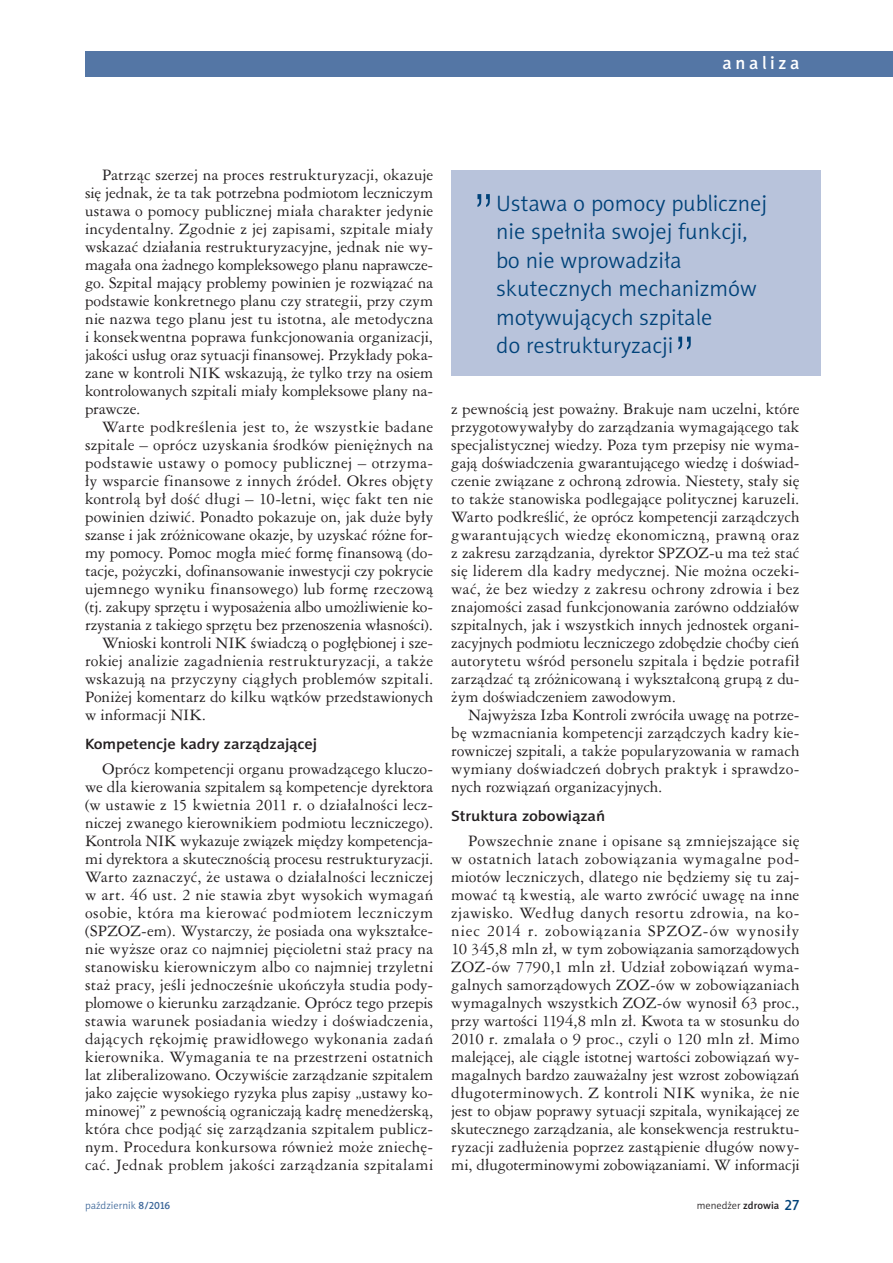
<style>
.page{position:relative;width:893px;height:1263px;background:#fff}
.page>*{position:absolute;margin:0;border:0;box-sizing:border-box;transform-origin:0 0}
.t1{font:52.5px "Swis 721 Lt PL";color:#004279}
.t2{font:22.5px/28.5px "Naomi Sans EFN Light";color:#004279}
.t3{font:18px "Naomi Sans EFN Medium";letter-spacing:.2em;color:#fff}
.t4{font:15px/18px "Ameri Garmnd PL";letter-spacing:.005em;color:#231f20;text-align:justify}
.t5{font:15px "Naomi Sans EFN Medium";letter-spacing:-.01em;color:#231f20;scale:1.1 1}
.t6{font:15px "Ameri Garmnd PL";letter-spacing:.03em;color:#231f20}
.t7{font:10.5px "Naomi Sans EFN Light";color:#3d6799}
.t8{font:10.5px "Naomi Sans EFN Light";color:#231f20}
.s1{font-family:"Naomi Sans EFN Medium"}
.s2{font-family:"Naomi Sans EFN Medium";font-size:15px;color:#004279}
</style>
<div class="page">
<div style="left:85px;top:51px;width:808px;height:26px;background:#5476a5"></div>
<div style="left:451px;top:170px;width:370px;height:206px;background:#b8c3db"></div>
<p class="t3" style="left:723px;top:52px;width:78px">analiza</p>
<p class="t4" style="left:85px;top:165px;width:350px;text-indent:17px">Patrząc szerzej na proces restrukturyzacji, okazuje się jednak, że ta tak potrzebna podmiotom leczniczym ustawa o pomocy publicznej miała charakter jedynie incydentalny. Zgodnie z jej zapisami, szpitale miały wskazać działania restrukturyzacyjne, jednak nie wy&shy;magała ona żadnego kompleksowego planu naprawcze&shy;go. Szpital mający problemy powinien je rozwiązać na podstawie konkretnego planu czy strategii, przy czym nie nazwa tego planu jest tu istotna, ale metodyczna i konsekwentna poprawa funkcjonowania organizacji, jakości usług oraz sytuacji finansowej. Przykłady poka&shy;zane w kontroli NIK wskazują, że tylko trzy na osiem kontrolowanych szpitali miały kompleksowe plany na&shy;prawcze.</p>
<p class="t6" style="left:102px;top:417px;width:333px">Warte podkreślenia jest to, że wszystkie badane</p>
<p class="t4" style="left:85px;top:435px;width:350px">szpitale – oprócz uzyskania środków pieniężnych na</p>
<p class="t4" style="left:85px;top:453px;width:350px">podstawie ustawy o pomocy publicznej – otrzyma-</p>
<p class="t4" style="left:85px;top:471px;width:350px">ły wsparcie finansowe z innych źródeł. Okres objęty</p>
<p class="t4" style="left:85px;top:489px;width:350px">kontrolą był dość długi – 10-letni, więc fakt ten nie</p>
<p class="t4" style="left:85px;top:507px;width:350px">powinien dziwić. Ponadto pokazuje on, jak duże były</p>
<p class="t4" style="left:85px;top:525px;width:350px">szanse i jak zróżnicowane okazje, by uzyskać różne for-</p>
<p class="t4" style="left:85px;top:543px;width:350px">my pomocy. Pomoc mogła mieć formę finansową (do-</p>
<p class="t4" style="left:85px;top:561px;width:350px">tacje, pożyczki, dofinansowanie inwestycji czy pokrycie</p>
<p class="t4" style="left:85px;top:579px;width:350px">ujemnego wyniku finansowego) lub formę rzeczową</p>
<p class="t4" style="left:85px;top:597px;width:350px">(tj. zakupy sprzętu i wyposażenia albo umożliwienie ko-</p>
<p class="t4" style="left:85px;top:615px;width:350px">rzystania z takiego sprzętu bez przenoszenia własności).</p>
<p class="t4" style="left:102px;top:633px;width:333px">Wnioski kontroli NIK świadczą o pogłębionej i sze-</p>
<p class="t4" style="left:85px;top:651px;width:350px">rokiej analizie zagadnienia restrukturyzacji, a także</p>
<p class="t4" style="left:85px;top:669px;width:350px">wskazują na przyczyny ciągłych problemów szpitali.</p>
<p class="t4" style="left:85px;top:687px;width:350px">Poniżej komentarz do kilku wątków przedstawionych</p>
<p class="t4" style="left:85px;top:705px;width:122px">w informacji NIK.</p>
<p class="t5" style="left:85px;top:735px;width:213px">Kompetencje kadry zarządzającej</p>
<p class="t4" style="left:85px;top:759px;width:350px;text-indent:17px">Oprócz kompetencji organu prowadzącego kluczo&shy;we dla kierowania szpitalem są kompetencje dyrektora (w ustawie z 15 kwietnia 2011 r. o działalności lecz&shy;niczej zwanego kierownikiem podmiotu leczniczego).<br>Kontrola NIK wykazuje związek między kompetencja&shy;mi dyrektora a skutecznością procesu restrukturyzacji.<br>Warto zaznaczyć, że ustawa o działalności leczniczej w art. 46 ust. 2 nie stawia zbyt wysokich wymagań osobie, która ma kierować podmiotem leczniczym (SPZOZ-em). Wystarczy, że posiada ona wykształce&shy;nie wyższe oraz co najmniej pięcioletni staż pracy na stanowisku kierowniczym albo co najmniej trzyletni staż pracy, jeśli jednocześnie ukończyła studia pody&shy;plomowe o kierunku zarządzanie. Oprócz tego przepis stawia warunek posiadania wiedzy i doświadczenia, dających rękojmię prawidłowego wykonania zadań kierownika. Wymagania te na przestrzeni ostatnich lat zliberalizowano. Oczywiście zarządzanie szpitalem jako zajęcie wysokiego ryzyka plus zapisy „ustawy ko&shy;minowej” z pewnością ograniczają kadrę menedżerską, która chce podjąć się zarządzania szpitalem publicz&shy;nym. Procedura konkursowa również może zniechę&shy;cać. Jednak problem jakości zarządzania szpitalami</p>
<h1 class="t1" style="left:472px;top:180px;width:24px">”</h1>
<h2 class="t2" style="left:496px;top:189px;width:272px">Ustawa o pomocy publicznej nie spełniła swojej funkcji, bo nie wprowadziła skutecznych mechanizmów motywujących szpitale<br>do restrukturyzacji</h2>
<h1 class="t1" style="left:673px;top:323px;width:24px">”</h1>
<p class="t4" style="left:451px;top:399px;width:350px">z pewnością jest poważny. Brakuje nam uczelni, które przygotowywałyby do zarządzania wymagającego tak specjalistycznej wiedzy. Poza tym przepisy nie wyma&shy;gają doświadczenia gwarantującego wiedzę i doświad&shy;czenie związane z ochroną zdrowia. Niestety, stały się to także stanowiska podlegające politycznej karuzeli.<br>Warto podkreślić, że oprócz kompetencji zarządczych gwarantujących wiedzę ekonomiczną, prawną oraz z zakresu zarządzania, dyrektor SPZOZ-u ma też stać się liderem dla kadry medycznej. Nie można oczeki&shy;wać, że bez wiedzy z zakresu ochrony zdrowia i bez znajomości zasad funkcjonowania zarówno oddziałów szpitalnych, jak i wszystkich innych jednostek organi&shy;zacyjnych podmiotu leczniczego zdobędzie choćby cień autorytetu wśród personelu szpitala i będzie potrafił zarządzać tą zróżnicowaną i wykształconą grupą z du&shy;żym doświadczeniem zawodowym.</p>
<p class="t4" style="left:451px;top:705px;width:350px;text-indent:17px">Najwyższa Izba Kontroli zwróciła uwagę na potrze&shy;bę wzmacniania kompetencji zarządczych kadry kie&shy;rowniczej szpitali, a także popularyzowania w ramach wymiany doświadczeń dobrych praktyk i sprawdzo&shy;nych rozwiązań organizacyjnych.</p>
<p class="t5" style="left:451px;top:807px;width:141px">Struktura zobowiązań</p>
<p class="t4" style="left:451px;top:831px;width:350px;text-indent:17px">Powszechnie znane i opisane są zmniejszające się w ostatnich latach zobowiązania wymagalne pod&shy;miotów leczniczych, dlatego nie będziemy się tu zaj&shy;mować tą kwestią, ale warto zwrócić uwagę na inne zjawisko. Według danych resortu zdrowia, na ko&shy;niec 2014 r. zobowiązania SPZOZ-ów wynosiły 10 345,8 mln zł, w tym zobowiązania samorządowych ZOZ-ów 7790,1 mln zł. Udział zobowiązań wyma&shy;galnych samorządowych ZOZ-ów w zobowiązaniach wymagalnych wszystkich ZOZ-ów wynosił 63 proc., przy wartości 1194,8 mln zł. Kwota ta w stosunku do 2010 r. zmalała o 9 proc., czyli o 120 mln zł. Mimo malejącej, ale ciągle istotnej wartości zobowiązań wy&shy;magalnych bardzo zauważalny jest wzrost zobowiązań długoterminowych. Z kontroli NIK wynika, że nie jest to objaw poprawy sytuacji szpitala, wynikającej ze skutecznego zarządzania, ale konsekwencja restruktu&shy;ryzacji zadłużenia poprzez zastąpienie długów nowy&shy;mi, długoterminowymi zobowiązaniami. W informacji</p>
<p class="t7" style="left:85px;top:1199px;width:87px">październik <span class="s1">8/2016</span></p>
<p class="t8" style="left:697px;top:1199px;width:104px">menedżer <span class="s1">zdrowia</span> <span class="s2">27</span></p>
</div>
